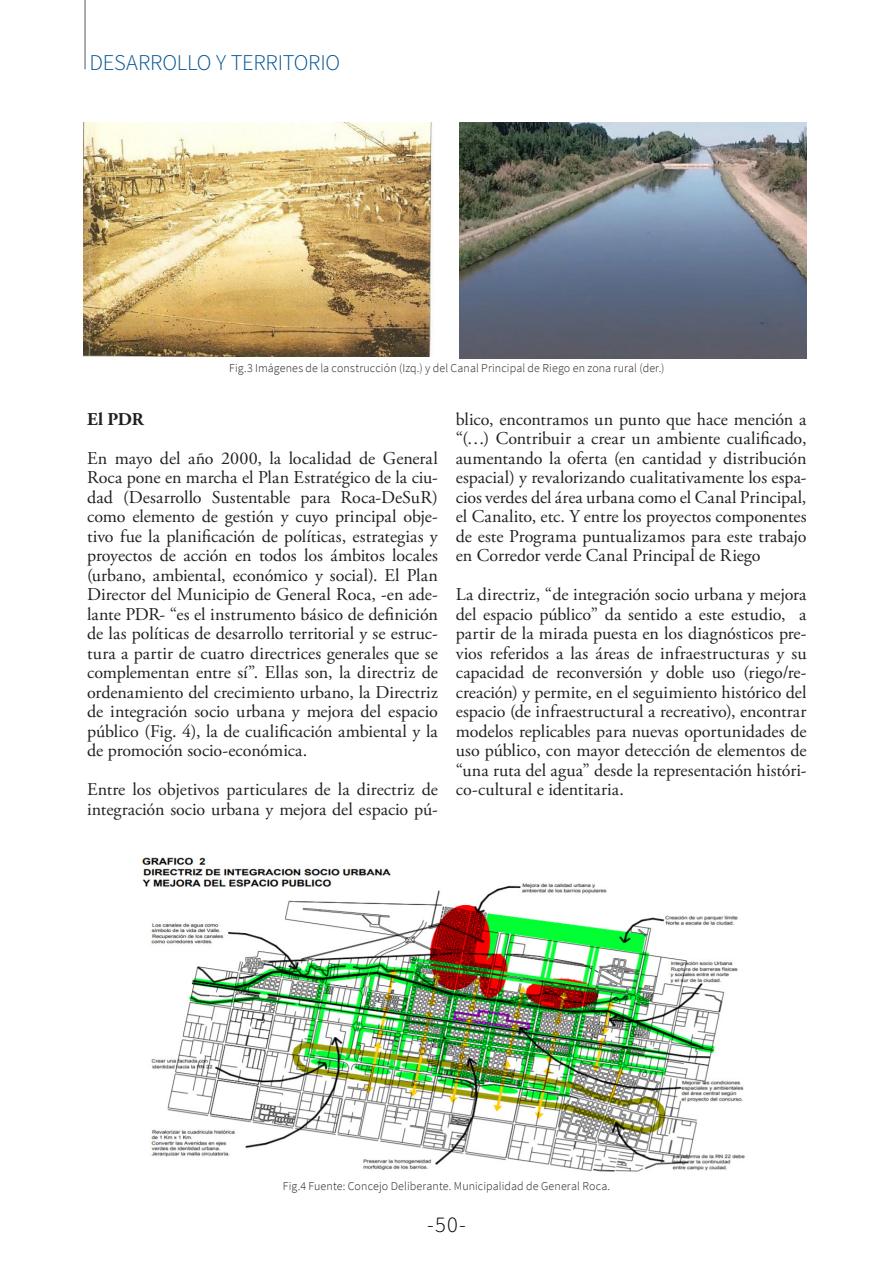
<style>
.page{position:relative;width:893px;height:1263px;background:#fff}
.page>*{position:absolute;margin:0;border:0;box-sizing:border-box;transform-origin:0 0}
.t1{font:22.5px "Source Sans Variable";letter-spacing:-.01em;color:#015494}
.t2{font:22.5px "Source Sans Variable";color:#000}
.Texto_corrido{font:18px/19.5px "Adobe Garamond Pro";color:#231f20;text-align:justify}
.Texto_corrido-2{font:700 18px "Adobe Garamond Pro";color:#231f20}
.referencia{font:300 12px "Source Sans Pro";letter-spacing:.01em;color:#231f20}
</style>
<div class="page">
<hr style="left:84px;top:0;width:2px;height:69px;background:#8d8f92">
<img style="left:459px;top:123px;width:347px;height:236px">
<img style="left:84px;top:123px;width:350px;height:234px">
<img style="left:142px;top:857px;width:603px;height:315px">
<p class="t1" style="left:90px;top:49px;width:252px">DESARROLLO Y TERRITORIO</p>
<p class="referencia" style="left:229px;top:360px;width:437px">Fig.3 Imágenes de la construcción (Izq.) y del Canal Principal de Riego en zona rural (der.)</p>
<p class="Texto_corrido-2" style="left:87px;top:408px;width:58px">El PDR</p>
<p class="Texto_corrido" style="left:87px;top:449px;width:352px">En mayo del año 2000, la localidad de General Roca pone en marcha el Plan Estratégico de la ciu&shy;dad (Desarrollo Sustentable para Roca-DeSuR) como elemento de gestión y cuyo principal obje&shy;tivo fue la planificación de políticas, estrategias y proyectos de acción en todos los ámbitos locales (urbano, ambiental, económico y social). El Plan Director del Municipio de General Roca, -en ade&shy;lante PDR- “es el instrumento básico de definición de las políticas de desarrollo territorial y se estruc&shy;tura a partir de cuatro directrices generales que se complementan entre sí”. Ellas son, la directriz de ordenamiento del crecimiento urbano, la Directriz de integración socio urbana y mejora del espacio público (Fig. 4), la de cualificación ambiental y la de promoción socio-económica.</p>
<p class="Texto_corrido" style="left:87px;top:780px;width:352px">Entre los objetivos particulares de la directriz de integración socio urbana y mejora del espacio pú-</p>
<p class="Texto_corrido" style="left:456px;top:410px;width:352px">blico, encontramos un punto que hace mención a “(…) Contribuir a crear un ambiente cualificado, aumentando la oferta (en cantidad y distribución espacial) y revalorizando cualitativamente los espa&shy;cios verdes del área urbana como el Canal Principal, el Canalito, etc. Y entre los proyectos componentes de este Programa puntualizamos para este trabajo en Corredor verde Canal Principal de Riego</p>
<p class="Texto_corrido" style="left:456px;top:585px;width:352px">La directriz, “de integración socio urbana y mejora del espacio público” da sentido a este estudio, a partir de la mirada puesta en los diagnósticos pre&shy;vios referidos a las áreas de infraestructuras y su capacidad de reconversión y doble uso (riego/re&shy;creación) y permite, en el seguimiento histórico del espacio (de infraestructural a recreativo), encontrar modelos replicables para nuevas oportunidades de uso público, con mayor detección de elementos de “una ruta del agua” desde la representación históri&shy;co-cultural e identitaria.</p>
<p class="referencia" style="left:283px;top:1179px;width:329px">Fig.4 Fuente: Concejo Deliberante. Municipalidad de General Roca.</p>
<p class="t2" style="left:427px;top:1211px;width:40px">-50-</p>
</div>
